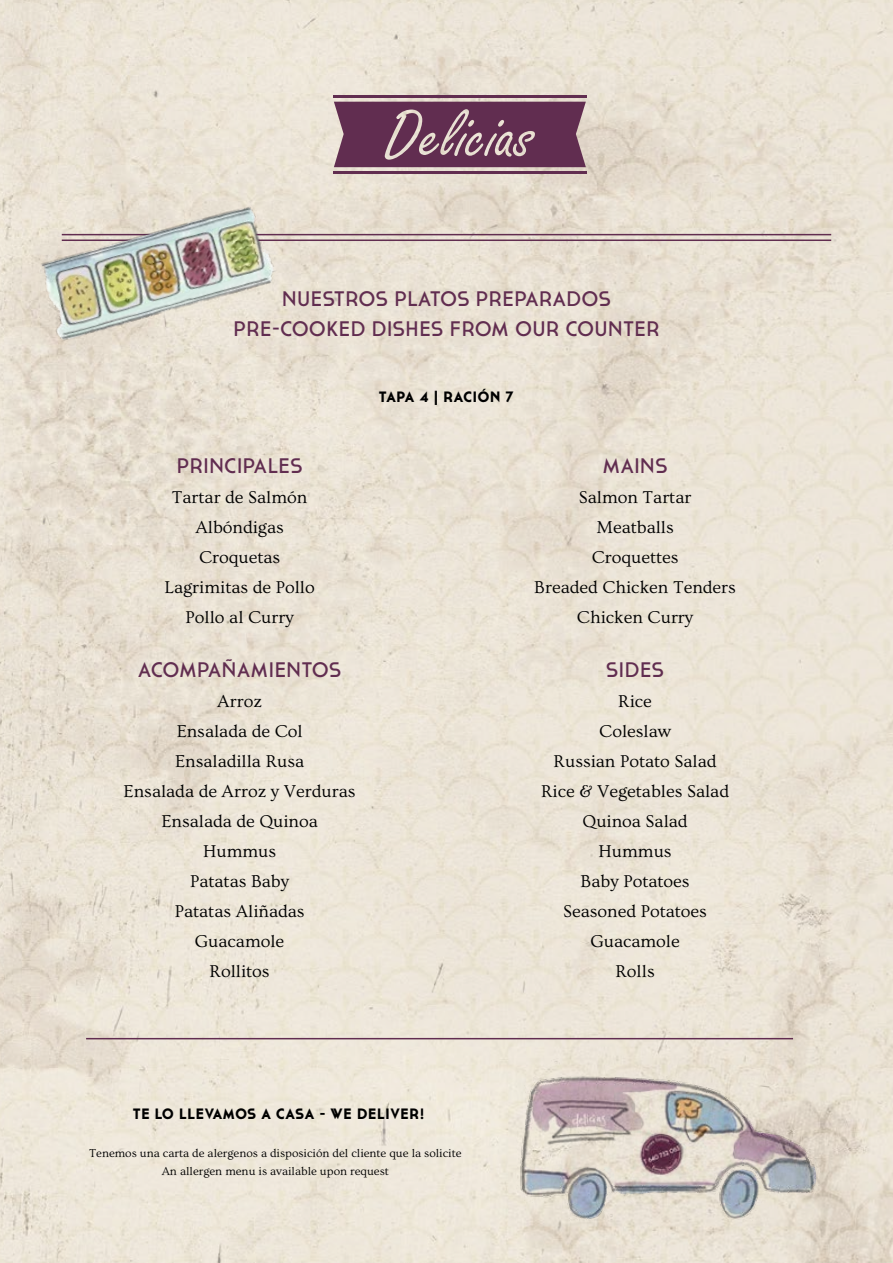
<style>
.page{position:relative;width:893px;height:1263px;background:#fff}
.page>*{position:absolute;margin:0;border:0;box-sizing:border-box;transform-origin:0 0}
.t1{font:21px/30px "Cassannet";letter-spacing:.03em;color:#612d50;text-align:center}
.t2{font:18px/30px "Ovo";color:#000;text-align:center}
.t3{font:700 15px "Cassannet";letter-spacing:.05em;color:#000}
.t4{font:12px/18px "Ovo";color:#000;text-align:center}
</style>
<div class="page">
<img style="left:0;top:0;width:893px;height:1263px">
<hr style="left:62px;top:239px;width:769px;height:2px;background:#612d50">
<hr style="left:62px;top:234px;width:769px;height:1px;background:#612d50">
<hr style="left:333px;top:96px;width:253px;height:2px;background:#612d50">
<hr style="left:333px;top:171px;width:253px;height:2px;background:#612d50">
<svg style="left:334px;top:102px;width:252px;height:65px;background:#744762"></svg>
<img style="left:506px;top:1059px;width:319px;height:168px">
<img style="left:31px;top:198px;width:253px;height:148px">
<hr style="left:86px;top:1038px;width:707px;height:1px;background:#612d50">
<p class="t1" style="left:233px;top:284px;width:428px">NUESTROS PLATOS PREPARADOS<br>PRE-COOKED DISHES FROM OUR COUNTER</p>
<p class="t1" style="left:177px;top:450px;width:127px">PRINCIPALES</p>
<p class="t2" style="left:164px;top:482px;width:152px">Tartar de Salmón<br>Albóndigas<br>Croquetas<br>Lagrimitas de Pollo<br>Pollo al Curry</p>
<p class="t1" style="left:138px;top:654px;width:204px">ACOMPAÑAMIENTOS</p>
<p class="t2" style="left:124px;top:686px;width:233px">Arroz<br>Ensalada de Col<br>Ensaladilla Rusa<br>Ensalada de Arroz y Verduras<br>Ensalada de Quinoa<br>Hummus<br>Patatas Baby<br>Patatas Aliñadas<br>Guacamole<br>Rollitos</p>
<p class="t3" style="left:379px;top:388px;width:137px">TAPA 4 | RACIÓN 7</p>
<p class="t1" style="left:603px;top:450px;width:66px">MAINS</p>
<p class="t2" style="left:534px;top:482px;width:203px">Salmon Tartar<br>Meatballs<br>Croquettes<br>Breaded Chicken Tenders<br>Chicken Curry</p>
<p class="t1" style="left:606px;top:654px;width:59px">SIDES</p>
<p class="t2" style="left:541px;top:686px;width:189px">Rice<br>Coleslaw<br>Russian Potato Salad<br>Rice &amp; Vegetables Salad<br>Quinoa Salad<br>Hummus<br>Baby Potatoes<br>Seasoned Potatoes<br>Guacamole<br>Rolls</p>
<p class="t3" style="left:133px;top:1105px;width:293px">TE LO LLEVAMOS A CASA - WE DELIVER!</p>
<p class="t4" style="left:89px;top:1144px;width:374px">Tenemos una carta de alergenos a disposición del cliente que la solicite<br>An allergen menu is available upon request</p>
</div>
